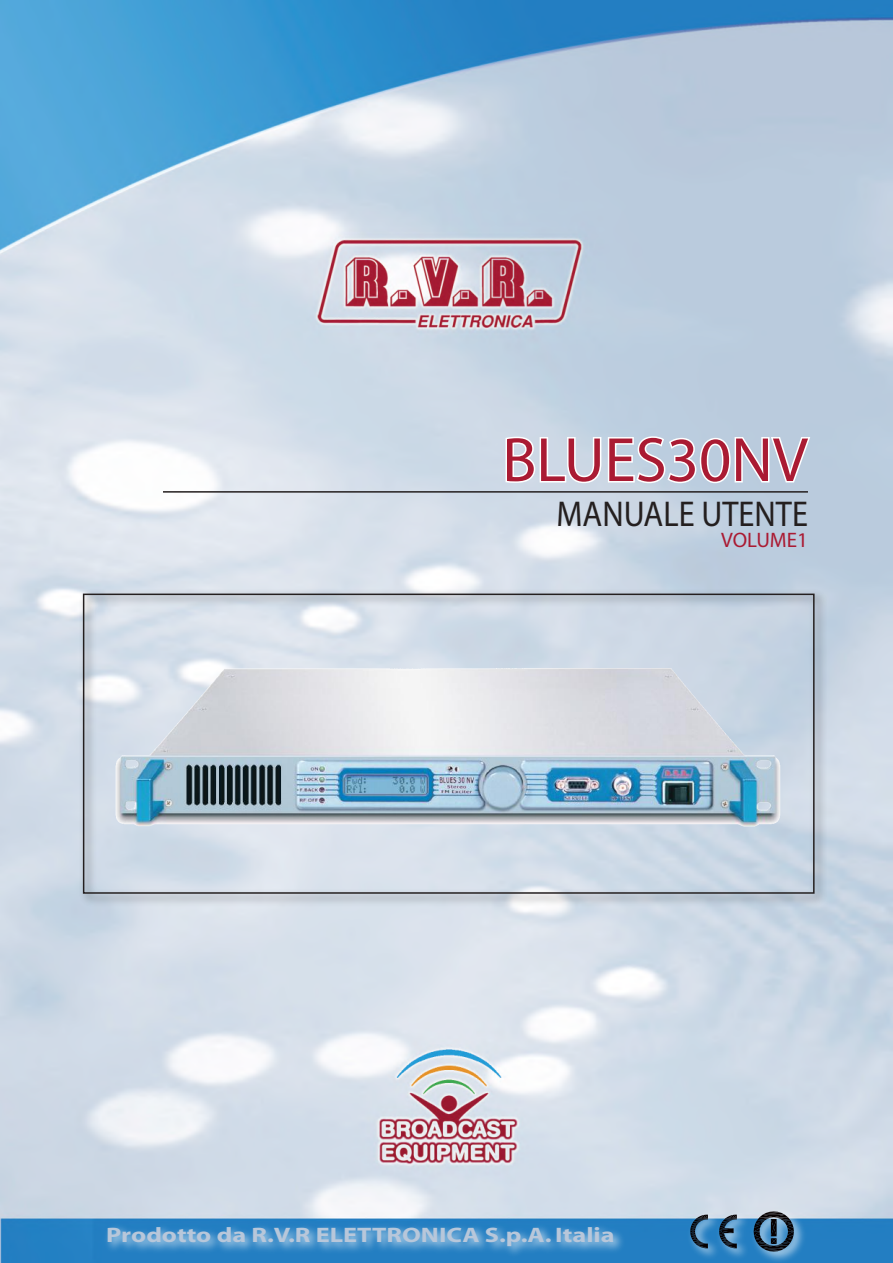
<style>
.page{position:relative;width:893px;height:1263px;background:#fff}
.page>*{position:absolute;margin:0;border:0;box-sizing:border-box;transform-origin:0 0}
.t1{font:63px "Myriad";color:#aa1b33}
.t2{font:36px "Myriad";color:#241f1f;scale:.9 1}
.t3{font:700 21px "Myriad";color:#b8c7da;scale:1.25 1}
.t4{font:21px "Myriad";color:#aa1b33}
</style>
<div class="page">
<img style="left:0;top:0;width:893px;height:1263px">
<svg style="left:504px;top:434px;width:308px;height:51px"></svg>
<hr style="left:163px;top:491px;width:645px;height:2px;background:#241f1f">
<div style="left:103px;top:1206px;width:704px;height:57px;background:#fff;opacity:.75"></div>
<svg style="left:719px;top:1214px;width:18px;height:35px"></svg>
<svg style="left:690px;top:1214px;width:18px;height:35px"></svg>
<svg style="left:754px;top:1211px;width:40px;height:41px;background:#4a667d"></svg>
<div style="left:78px;top:589px;width:750px;height:318px;background:#241f1f;opacity:.75"></div>
<div style="left:83px;top:594px;width:732px;height:300px;border:2px solid #241f1f"></div>
<h1 class="t1" style="left:502px;top:429px;width:307px">BLUES30NV</h1>
<h2 class="t2" style="left:557px;top:496px;width:281px">MANUALE UTENTE</h2>
<p class="t4" style="left:721px;top:530px;width:88px">VOLUME1</p>
<p class="t3" style="left:106px;top:1224px;width:408px">Prodotto da R.V.R ELETTRONICA S.p.A. Italia</p>
</div>
